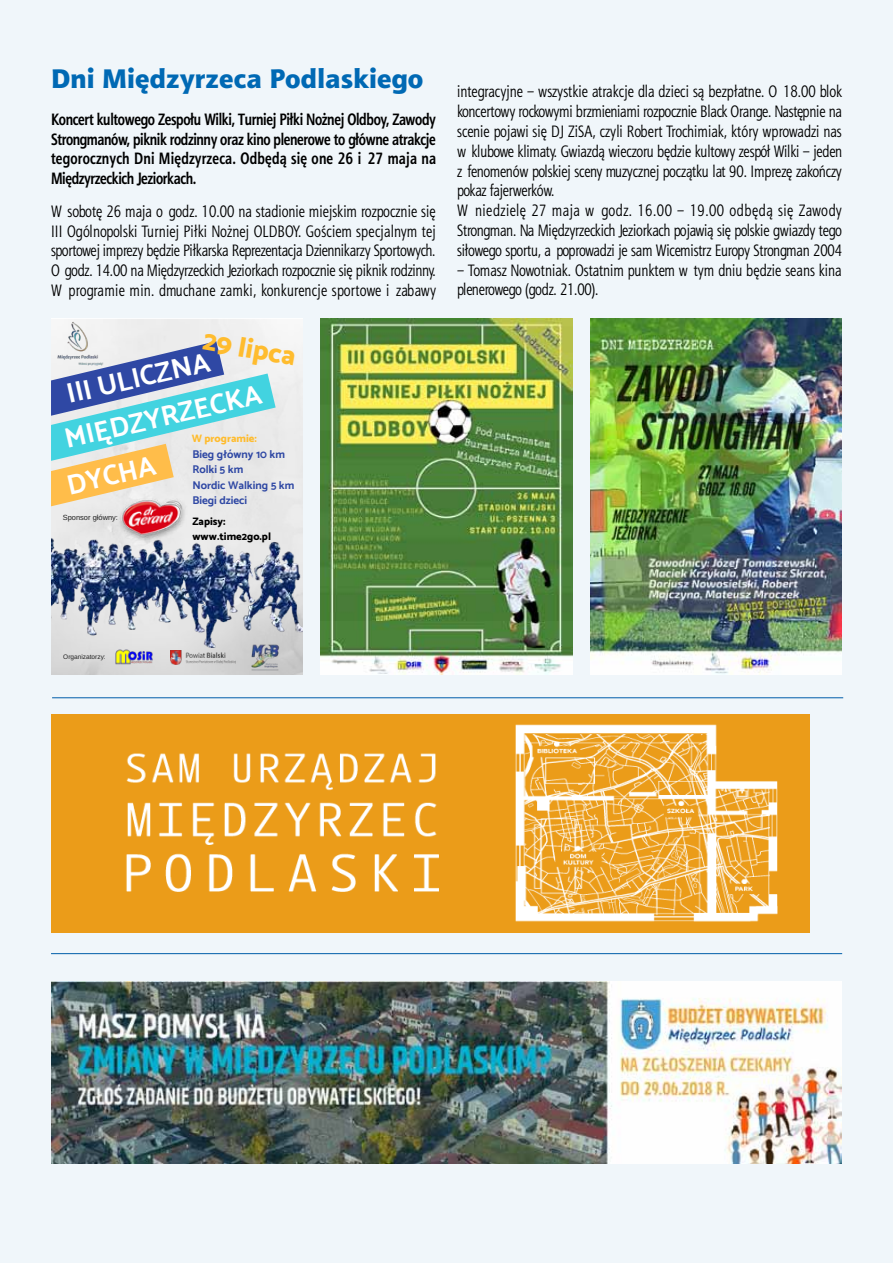
<style>
.page{position:relative;width:893px;height:1263px;background:#f0f6fa}
.page>*{position:absolute;margin:0;border:0;box-sizing:border-box;transform-origin:0 0}
.t1{font:700 28.05px/44.5px "Catamaran";color:#fff}
.t2{font:800 28.05px "Catamaran";color:#ffbc2e}
.t3{font:27px "Aerton EFN Black";letter-spacing:.01em;color:#0069b4}
.t4{font:16.5px/19.8px "Aerton Cnd EFN";letter-spacing:-.01em;color:#000}
.t5{font:700 16.5px/19.8px "Aerton Cnd EFN";letter-spacing:-.02em;color:#000;text-align:justify}
.t6{font:700 11.25px/15.6px "Catamaran";color:#2f48a4}
.t7{font:800 10.8px/14.9px "Catamaran";color:#000}
.t8{font:800 10.8px "Catamaran";color:#ffbc2e}
.t9{font:7.5px "Arimo";color:#222}
.t10{font:6.6px "Arimo";color:#222}
.s1{font-family:"Liberation Sans"}
</style>
<div class="page">
<hr style="left:52px;top:697px;width:791px;height:1px;background:#005da9">
<img style="left:51px;top:981px;width:791px;height:183px">
<hr style="left:51px;top:953px;width:791px;height:1px;background:#005da9">
<img style="left:51px;top:715px;width:759px;height:217px">
<img style="left:51px;top:319px;width:252px;height:356px">
<svg style="left:51px;top:341px;width:225px;height:165px"></svg>
<img style="left:51px;top:538px;width:252px;height:110px">
<img style="left:118px;top:498px;width:69px;height:45px">
<img style="left:170px;top:650px;width:66px;height:14px">
<img style="left:114px;top:649px;width:41px;height:15px">
<img style="left:250px;top:641px;width:30px;height:31px">
<img style="left:51px;top:319px;width:61px;height:53px">
<img style="left:321px;top:319px;width:251px;height:356px">
<img style="left:590px;top:319px;width:252px;height:356px">
<h2 class="t3" style="left:51px;top:62px;width:374px">Dni Międzyrzeca Podlaskiego</h2>
<p class="t5" style="left:51px;top:109px;width:386px">Koncert kultowego Zespołu Wilki, Turniej Piłki Nożnej Oldboy, Zawody Strongmanów, piknik rodzinny oraz kino plenerowe to główne atrakcje tegorocznych Dni Międzyrzeca. Odbędą się one 26 i 27 maja na Międzyrzeckich Jeziorkach.</p>
<p class="t4" style="left:51px;top:201px;width:386px;text-align:justify">W sobotę 26 maja o godz. 10.00 na stadionie miejskim rozpocznie się III Ogólnopolski Turniej Piłki Nożnej OLDBOY. Gościem specjalnym tej sportowej imprezy będzie Piłkarska Reprezentacja Dziennikarzy Sportowych.<br>O godz. 14.00 na Międzyrzeckich Jeziorkach rozpocznie się piknik rodzinny.<br>W programie min. dmuchane zamki, konkurencje sportowe i zabawy</p>
<h1 class="t2" style="left:206px;top:324px;width:95px;rotate:10deg">29 lipca</h1>
<h1 class="t1" style="left:42px;top:377px;width:211px;text-indent:20px;rotate:-13deg">III ULICZNA<br>MIĘDZYRZECKA<br>DYCHA</h1>
<p class="t9" style="left:63px;top:514px;width:57px">Sponsor g<span class="s1">ł</span>ówny:</p>
<p class="t8" style="left:192px;top:432px;width:67px">W programie:</p>
<p class="t6" style="left:192px;top:446px;width:103px">Bieg główny 10 km<br>Rolki 5 km<br>Nordic Walking 5 km<br>Biegi dzieci</p>
<p class="t7" style="left:192px;top:514px;width:80px">Zapisy: www.time2go.pl</p>
<p class="t4" style="left:457px;top:82px;width:386px">integracyjne – wszystkie atrakcje dla dzieci są bezpłatne. O 18.00 blok koncertowy rockowymi brzmieniami rozpocznie Black Orange. Następnie na scenie pojawi się DJ ZiSA, czyli Robert Trochimiak, który wprowadzi nas w klubowe klimaty. Gwiazdą wieczoru będzie kultowy zespół Wilki – jeden z fenomenów polskiej sceny muzycznej początku lat 90. Imprezę zakończy pokaz fajerwerków.<br>W niedzielę 27 maja w godz. 16.00 – 19.00 odbędą się Zawody Strongman. Na Międzyrzeckich Jeziorkach pojawią się polskie gwiazdy tego siłowego sportu, a poprowadzi je sam Wicemistrz Europy Strongman 2004</p>
<p class="t4" style="left:457px;top:260px;width:386px">– Tomasz Nowotniak. Ostatnim punktem w tym dniu będzie seans kina plenerowego (godz. 21.00).</p>
<p class="t10" style="left:63px;top:653px;width:44px">Organizatorzy:</p>
</div>
